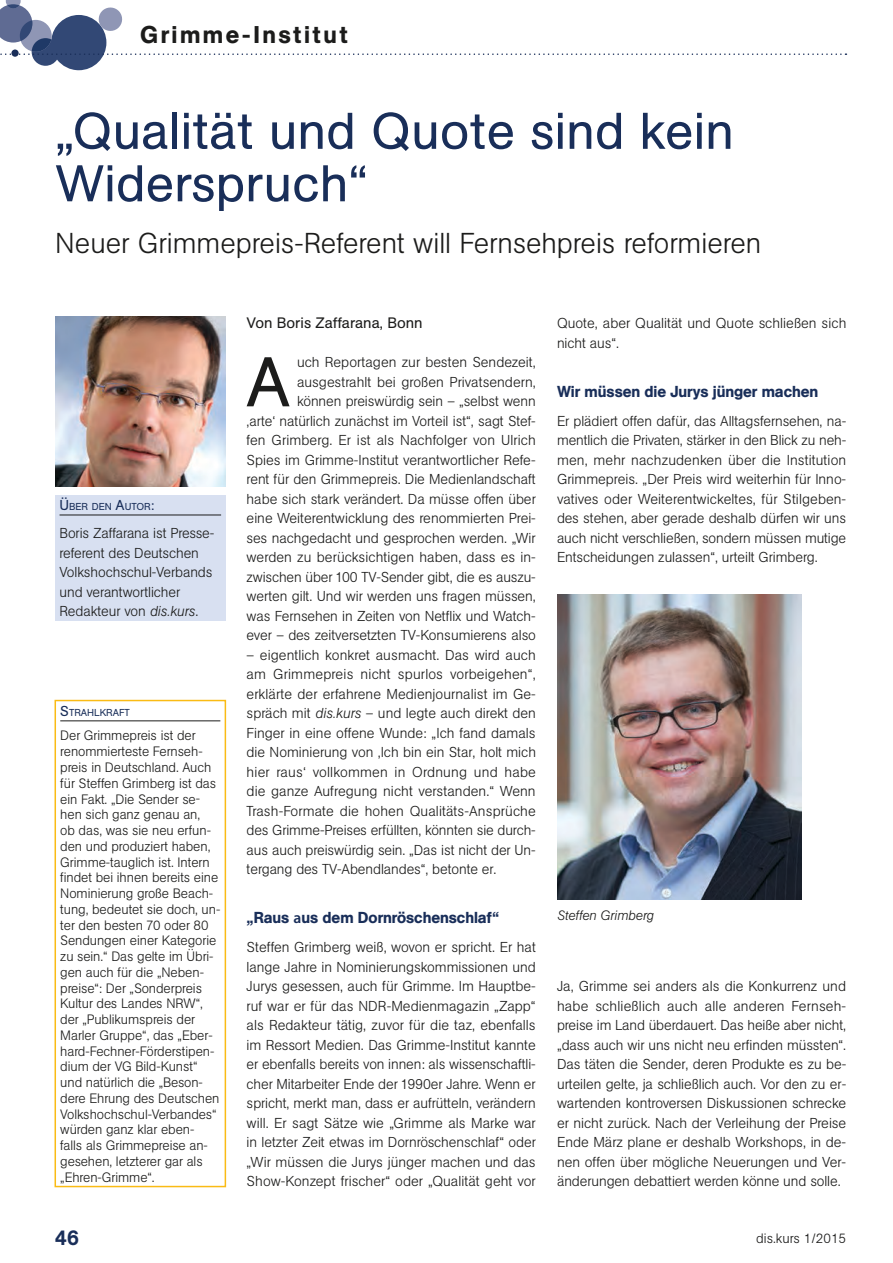
<style>
.page{position:relative;width:893px;height:1263px;background:#fff}
.page>*{position:absolute;margin:0;border:0;box-sizing:border-box;transform-origin:0 0}
.t1{font:69.45px "AG Book Pro";color:#1c1c1b}
.t2{font:51px/52.5px "AG Book Pro";color:#192e59}
.t3{font:300 28.5px "AG Book Pro";color:#1c1c1b}
.t4{font:500 24px "AG Buch BQ";letter-spacing:.1em;color:#1c1c1b}
.t5{font:500 21px "AG Buch BQ";color:#192e59}
.t6{font:500 15.75px "AG Book Pro";letter-spacing:-.005em;color:#192e59}
.t7{font:15px "AG Book Pro";color:#1c1c1b}
.t8{font:300 14.25px/19.5px "AG Book Pro";letter-spacing:-.005em;color:#1c1c1b;text-align:justify}
.t9{font:300 13.5px/15.8px "AG Book Pro";letter-spacing:-.005em;color:#1c1c1b}
.t10{font:italic 300 13.5px "AG Book Pro";letter-spacing:-.005em;color:#1c1c1b}
.t11{font:10.05px "AG Book Pro";letter-spacing:-.005em;color:#192e59}
.s1{font-size:14.25px}
.s2{font-style:italic}
.s3{font-family:"Myriad Pro";font-weight:600}
</style>
<div class="page">
<svg style="left:0;top:0;width:846px;height:70px"></svg>
<div style="left:55px;top:495px;width:170px;height:126px;background:#d8e0f1"></div>
<hr style="left:60px;top:515px;width:161px;height:1px;background:#1c1c1b">
<hr style="left:60px;top:720px;width:160px;height:1px;background:#1c1c1b">
<div style="left:55px;top:700px;width:171px;height:487px;border:2px solid #fabb15"></div>
<img style="left:55px;top:317px;width:170px;height:170px">
<img style="left:557px;top:594px;width:244px;height:306px">
<h3 class="t4" style="left:140px;top:20px;width:209px">Grimme-Institut</h3>
<h2 class="t2" style="left:55px;top:104px;width:680px">„Qualität und Quote sind kein<br>Widerspruch“</h2>
<h3 class="t3" style="left:55px;top:224px;width:708px">Neuer Grimmepreis-Referent will Fernsehpreis reformieren</h3>
<p class="t11" style="left:60px;top:500px;width:96px"><span class="s1">Ü</span>BER DEN <span class="s1">A</span>UTOR<span class="s1">:</span></p>
<p class="t8" style="left:60px;top:523px;width:155px;text-align:left">Boris Zaffarana ist Presse&shy;referent des Deutschen<br>Volkshochschul-Verbands und verantwortlicher<br>Redakteur von <span class="s2">dis.kurs</span>.</p>
<p class="t11" style="left:60px;top:706px;width:71px"><span class="s1">S</span>TRAHLKRAFT</p>
<p class="t9" style="left:60px;top:728px;width:162px">Der Grimmepreis ist der renommierteste Fernseh&shy;preis in Deutschland. Auch für Steffen Grimberg ist das ein Fakt. „Die Sender se&shy;hen sich ganz genau an,<br>ob das, was sie neu erfun&shy;den und produziert haben,<br>Grimme-tauglich ist. Intern findet bei ihnen bereits eine<br>Nominierung große Beach&shy;tung, bedeutet sie doch, un&shy;ter den besten 70 oder 80<br>Sendungen einer Kategorie zu sein.“ Das gelte im Übri&shy;gen auch für die „Neben&shy;preise“: Der „Sonderpreis<br>Kultur des Landes NRW“, der „Publikumspreis der<br>Marler Gruppe“, das „Eber&shy;hard-Fechner-Förderstipen&shy;dium der VG Bild-Kunst“ und natürlich die „Beson&shy;dere Ehrung des Deutschen<br>Volkshochschul-Verbandes“ würden ganz klar eben-<br>falls als Grimmepreise an&shy;gesehen, letzterer gar als „Ehren-Grimme“.</p>
<p class="t7" style="left:247px;top:313px;width:178px">Von Boris Zaffarana, Bonn</p>
<h1 class="t1" style="left:246px;top:337px;width:46px">A</h1>
<p class="t8" style="left:247px;top:352px;width:291px;text-align:right">uch Reportagen zur besten Sendezeit, ausgestrahlt bei großen Privatsendern,<br>können preiswürdig sein – „selbst wenn<br>‚arte‘ natürlich zunächst im Vorteil ist“, sagt Stef&shy;fen Grimberg. Er ist als Nachfolger von Ulrich Spies im Grimme-Institut verantwortlicher Refe&shy;rent für den Grimmepreis. Die Medienlandschaft habe sich stark verändert. Da müsse offen über eine Weiterentwicklung des renommierten Prei&shy;ses nachgedacht und gesprochen werden. „Wir werden zu berücksichtigen haben, dass es in&shy;zwischen über 100 TV-Sender gibt, die es auszu&shy;werten gilt. Und wir werden uns fragen müssen, was Fernsehen in Zeiten von Netflix und Watch&shy;ever – des zeitversetzten TV-Konsumierens also</p>
<p class="t8" style="left:247px;top:645px;width:291px">– eigentlich konkret ausmacht. Das wird auch am Grimmepreis nicht spurlos vorbeigehen“, erklärte der erfahrene Medienjournalist im Ge&shy;spräch mit <span class="s2">dis.kurs</span> – und legte auch direkt den Finger in eine offene Wunde: „Ich fand damals die Nominierung von ‚Ich bin ein Star, holt mich hier raus‘ vollkommen in Ordnung und habe die ganze Aufregung nicht verstanden.“ Wenn Trash-Formate die hohen Qualitäts-Ansprüche des Grimme-Preises erfüllten, könnten sie durch&shy;aus auch preiswürdig sein. „Das ist nicht der Un&shy;tergang des TV-Abendlandes“, betonte er.</p>
<p class="t6" style="left:247px;top:908px;width:254px">„Raus <span class="s3">а</span>us dem Dornröschenschlaf“</p>
<p class="t8" style="left:247px;top:937px;width:291px">Steffen Grimberg weiß, wovon er spricht. Er hat lange Jahre in Nominierungskommissionen und Jurys gesessen, auch für Grimme. Im Hauptbe&shy;ruf war er für das NDR-Medienmagazin „Zapp“ als Redakteur tätig, zuvor für die taz, ebenfalls im Ressort Medien. Das Grimme-Institut kannte er ebenfalls bereits von innen: als wissenschaftli&shy;cher Mitarbeiter Ende der 1990er Jahre. Wenn er spricht, merkt man, dass er aufrütteln, verändern will. Er sagt Sätze wie „Grimme als Marke war in letzter Zeit etwas im Dornröschenschlaf“ oder „Wir müssen die Jurys jünger machen und das Show-Konzept frischer“ oder „Qualität geht vor</p>
<p class="t8" style="left:557px;top:313px;width:291px">Quote, aber Qualität und Quote schließen sich nicht aus“.</p>
<p class="t6" style="left:557px;top:381px;width:263px">Wir müssen die Jurys jünger machen</p>
<p class="t8" style="left:557px;top:411px;width:291px">Er plädiert offen dafür, das Alltagsfernsehen, na&shy;mentlich die Privaten, stärker in den Blick zu neh&shy;men, mehr nachzudenken über die Institution Grimmepreis. „Der Preis wird weiterhin für Inno&shy;vatives oder Weiterentwickeltes, für Stilgeben&shy;des stehen, aber gerade deshalb dürfen wir uns auch nicht verschließen, sondern müssen mutige Entscheidungen zulassen“, urteilt Grimberg.</p>
<p class="t10" style="left:557px;top:906px;width:98px">Steffen Grimberg</p>
<p class="t8" style="left:557px;top:976px;width:291px">Ja, Grimme sei anders als die Konkurrenz und habe schließlich auch alle anderen Fernseh&shy;preise im Land überdauert. Das heiße aber nicht, „dass auch wir uns nicht neu erfinden müssten“.<br>Das täten die Sender, deren Produkte es zu be&shy;urteilen gelte, ja schließlich auch. Vor den zu er&shy;wartenden kontroversen Diskussionen schrecke er nicht zurück. Nach der Verleihung der Preise Ende März plane er deshalb Workshops, in de&shy;nen offen über mögliche Neuerungen und Ver&shy;änderungen debattiert werden könne und solle.</p>
<h3 class="t5" style="left:55px;top:1225px;width:25px">46</h3>
<p class="t9" style="left:756px;top:1230px;width:91px">dis.kurs 1/2015</p>
</div>
